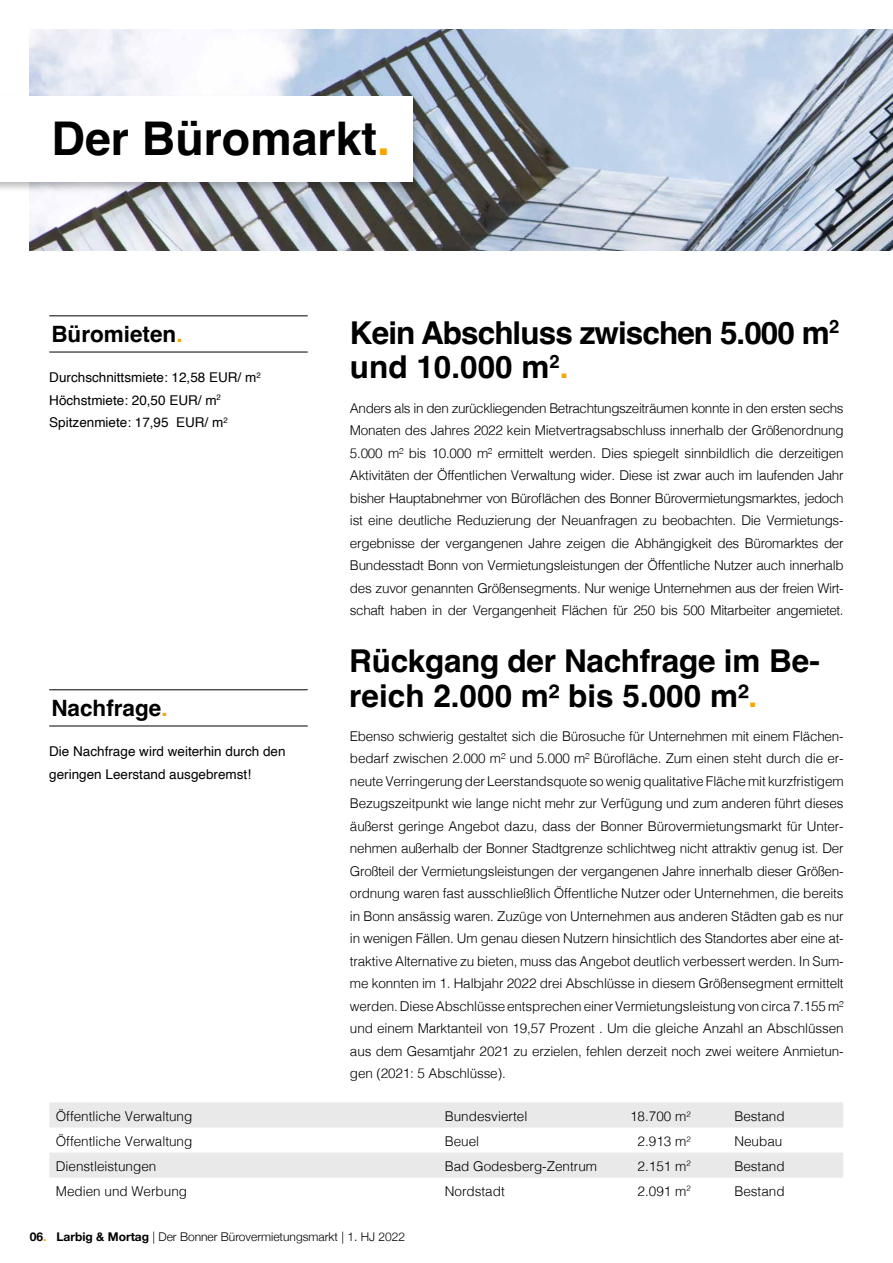
<style>
.page{position:relative;width:893px;height:1263px;background:#fff}
.page>*{position:absolute;margin:0;border:0;box-sizing:border-box;transform-origin:0 0}
.t1{font:700 46.5px "Helvetica";color:#000}
.t2{font:700 31.5px/34.5px "Helvetica";letter-spacing:-.01em;color:#000}
.t3{font:700 31.5px/34.5px "Helvetica";letter-spacing:-.03em;color:#000}
.t4{font:700 22.5px "Helvetica";color:#000}
.t5{font:300 13.5px/22.5px "Helvetica";color:#000}
.t6{font:13.5px/22.5px "Helvetica";color:#000}
.t7{font:300 12px "Helvetica Neue";color:#000}
.s1{color:#f7a600}
.s2{font-weight:700}
.s3{font-weight:700;color:#f7a600}
</style>
<div class="page">
<svg style="left:49px;top:1102px;width:794px;height:76px;fill:#e9e9e9"></svg>
<img style="left:30px;top:30px;width:863px;height:220px">
<div style="left:0;top:94px;width:422px;height:99px;background:#000;opacity:.27"></div>
<div style="left:0;top:97px;width:412px;height:85px;background:#fff"></div>
<hr style="left:49px;top:689px;width:259px;height:1px;background:#000">
<hr style="left:49px;top:726px;width:259px;height:1px;background:#000">
<hr style="left:49px;top:316px;width:259px;height:1px;background:#000">
<hr style="left:49px;top:352px;width:259px;height:1px;background:#000">
<h1 class="t1" style="left:51px;top:111px;width:340px">Der Büromarkt<span class="s1">.</span></h1>
<h3 class="t4" style="left:51px;top:320px;width:133px">Büromieten<span class="s1">.</span></h3>
<p class="t6" style="left:49px;top:367px;width:213px">Durchschnittsmiete: 12,58 EUR/ m<sup>2<br></sup>Höchstmiete: 20,50 EUR/ m<sup>2<br></sup>Spitzenmiete: 17,95 EUR/ m<sup>2</sup></p>
<h3 class="t4" style="left:51px;top:695px;width:118px">Nachfrage<span class="s1">.</span></h3>
<p class="t6" style="left:49px;top:741px;width:238px">Die Nachfrage wird weiterhin durch den geringen Leerstand ausgebremst!</p>
<h2 class="t3" style="left:350px;top:319px;width:491px">Kein Abschluss zwischen 5.000 m<sup>2 </sup>und 10.000 m<sup>2</sup><span class="s1">.</span></h2>
<p class="t5" style="left:350px;top:396px;width:495px;text-align:justify">Anders als in den zurückliegenden Betrachtungszeiträumen konnte in den ersten sechs Monaten des Jahres 2022 kein Mietvertragsabschluss innerhalb der Größenordnung 5.000 m² bis 10.000 m² ermittelt werden. Dies spiegelt sinnbildlich die derzeitigen Aktivitäten der Öffentlichen Verwaltung wider. Diese ist zwar auch im laufenden Jahr bisher Hauptabnehmer von Büroflächen des Bonner Bürovermietungsmarktes, jedoch ist eine deutliche Reduzierung der Neuanfragen zu beobachten. Die Vermietungs&shy;ergebnisse der vergangenen Jahre zeigen die Abhängigkeit des Büromarktes der Bundesstadt Bonn von Vermietungsleistungen der Öffentliche Nutzer auch innerhalb des zuvor genannten Größensegments. Nur wenige Unternehmen aus der freien Wirt&shy;schaft haben in der Vergangenheit Flächen für 250 bis 500 Mitarbeiter angemietet.</p>
<h2 class="t2" style="left:349px;top:647px;width:472px">Rückgang der Nachfrage im Be&shy;reich 2.000 m² bis 5.000 m²<span class="s1">.</span></h2>
<p class="t5" style="left:350px;top:724px;width:495px;text-align:justify">Ebenso schwierig gestaltet sich die Bürosuche für Unternehmen mit einem Flächen&shy;bedarf zwischen 2.000 m² und 5.000 m² Bürofläche. Zum einen steht durch die er&shy;neute Verringerung der Leerstandsquote so wenig qualitative Fläche mit kurzfristigem Bezugszeitpunkt wie lange nicht mehr zur Verfügung und zum anderen führt dieses äußerst geringe Angebot dazu, dass der Bonner Bürovermietungsmarkt für Unter&shy;nehmen außerhalb der Bonner Stadtgrenze schlichtweg nicht attraktiv genug ist. Der Großteil der Vermietungsleistungen der vergangenen Jahre innerhalb dieser Größen&shy;ordnung waren fast ausschließlich Öffentliche Nutzer oder Unternehmen, die bereits in Bonn ansässig waren. Zuzüge von Unternehmen aus anderen Städten gab es nur in wenigen Fällen. Um genau diesen Nutzern hinsichtlich des Standortes aber eine at&shy;traktive Alternative zu bieten, muss das Angebot deutlich verbessert werden. In Sum&shy;me konnten im 1. Halbjahr 2022 drei Abschlüsse in diesem Größensegment ermittelt werden. Diese Abschlüsse entsprechen einer Vermietungsleistung von circa 7.155 m² und einem Marktanteil von 19,57 Prozent . Um die gleiche Anzahl an Abschlüssen aus dem Gesamtjahr 2021 zu erzielen, fehlen derzeit noch zwei weitere Anmietun&shy;gen (2021: 5 Abschlüsse).</p>
<p class="t5" style="left:56px;top:1103px;width:138px;line-height:24.8px">Öffentliche Verwaltung<br>Öffentliche Verwaltung<br>Dienstleistungen<br>Medien und Werbung</p>
<p class="t5" style="left:445px;top:1103px;width:154px;line-height:24.8px">Bundesviertel<br>Beuel<br>Bad Godesberg-Zentrum<br>Nordstadt</p>
<p class="t5" style="left:630px;top:1103px;width:62px;line-height:24.8px;text-align:center">18.700 m<sup>2<br></sup>2.913 m<sup>2<br></sup>2.151 m<sup>2<br></sup>2.091 m<sup>2</sup></p>
<p class="t5" style="left:734px;top:1103px;width:52px;line-height:24.8px">Bestand<br>Neubau<br>Bestand<br>Bestand</p>
<p class="t7" style="left:30px;top:1226px;width:377px"><span class="s2">06</span><span class="s3">.</span> <span class="s2">Larbig &amp; Mortag</span> | Der Bonner Bürovermietungsmarkt | 1. HJ 2022</p>
</div>
